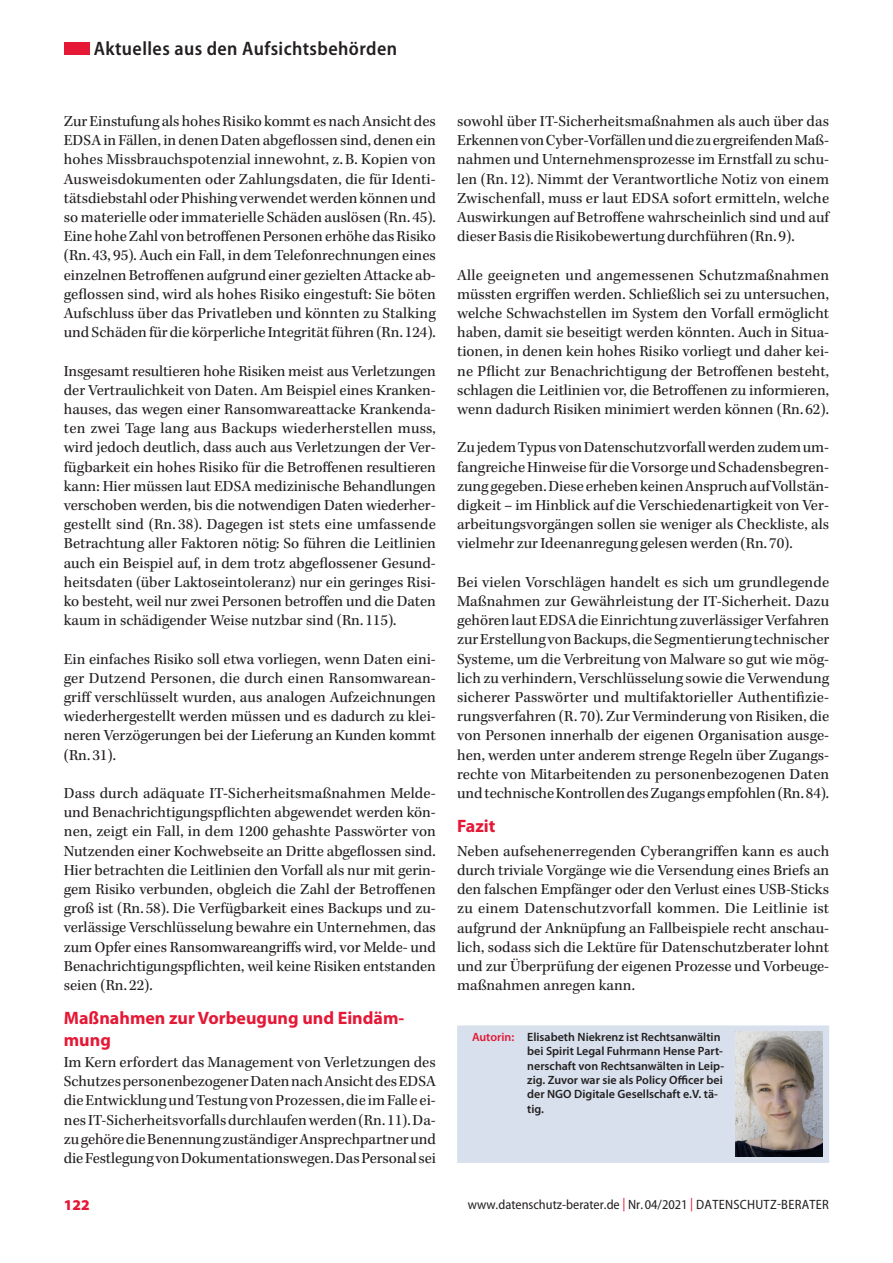
<style>
.page{position:relative;width:893px;height:1263px;background:#fff}
.page>*{position:absolute;margin:0;border:0;box-sizing:border-box;transform-origin:0 0}
.t1{font:600 semi-condensed 19.5px "Myriad Pro";letter-spacing:.02em;color:#231f20}
.t2{font:700 18px/21.6px "Myriad Pro";color:#e51836}
.t3{font:15.75px/19.2px "Kepler Std";color:#231f20;text-align:justify}
.t4{font:900 15px "Myriad Pro";color:#e51836}
.t5{font:semi-condensed 13.5px "Myriad Pro";color:#231f20}
.t6{font:600 12px/14.4px "Myriad Pro";color:#231f20}
.s1{color:#e51836}
</style>
<div class="page">
<div style="left:64px;top:42px;width:25px;height:13px;background:#e51836"></div>
<div style="left:457px;top:1025px;width:372px;height:138px;background:#d7e0ec"></div>
<img style="left:735px;top:1032px;width:88px;height:124px">
<p class="t1" style="left:94px;top:38px;width:305px">Aktuelles aus den Aufsichtsbehörden</p>
<p class="t3" style="left:64px;top:112px;width:374px">Zur Einstufung als hohes Risiko kommt es nach Ansicht des EDSA in Fällen, in denen Daten abgeflossen sind, denen ein hohes Missbrauchspotenzial innewohnt, z.B. Kopien von Ausweisdokumenten oder Zahlungsdaten, die für Identi&shy;tätsdiebstahl oder Phishing verwendet werden können und so materielle oder immaterielle Schäden auslösen (Rn. 45).<br>Eine hohe Zahl von betroffenen Personen erhöhe das Risiko (Rn. 43, 95). Auch ein Fall, in dem Telefonrechnungen eines einzelnen Betroffenen aufgrund einer gezielten Attacke ab&shy;geflossen sind, wird als hohes Risiko eingestuft: Sie böten Aufschluss über das Privatleben und könnten zu Stalking und Schäden für die körperliche Integrität führen (Rn. 124).</p>
<p class="t3" style="left:64px;top:362px;width:374px">Insgesamt resultieren hohe Risiken meist aus Verletzungen der Vertraulichkeit von Daten. Am Beispiel eines Kranken&shy;hauses, das wegen einer Ransomwareattacke Krankenda&shy;ten zwei Tage lang aus Backups wiederherstellen muss, wird jedoch deutlich, dass auch aus Verletzungen der Ver&shy;fügbarkeit ein hohes Risiko für die Betroffenen resultieren kann: Hier müssen laut EDSA medizinische Behandlungen verschoben werden, bis die notwendigen Daten wiederher&shy;gestellt sind (Rn. 38). Dagegen ist stets eine umfassende Betrachtung aller Faktoren nötig: So führen die Leitlinien auch ein Beispiel auf, in dem trotz abgeflossener Gesund&shy;heitsdaten (über Laktoseintoleranz) nur ein geringes Risi&shy;ko besteht, weil nur zwei Personen betroffen und die Daten kaum in schädigender Weise nutzbar sind (Rn. 115).</p>
<p class="t3" style="left:64px;top:650px;width:374px">Ein einfaches Risiko soll etwa vorliegen, wenn Daten eini&shy;ger Dutzend Personen, die durch einen Ransomwarean&shy;griff verschlüsselt wurden, aus analogen Aufzeichnungen wiederhergestellt werden müssen und es dadurch zu klei&shy;neren Verzögerungen bei der Lieferung an Kunden kommt (Rn. 31).</p>
<p class="t3" style="left:64px;top:784px;width:374px">Dass durch adäquate IT-Sicherheitsmaßnahmen Melde&shy;und Benachrichtigungspflichten abgewendet werden kön&shy;nen, zeigt ein Fall, in dem 1200 gehashte Passwörter von Nutzenden einer Kochwebseite an Dritte abgeflossen sind.<br>Hier betrachten die Leitlinien den Vorfall als nur mit gerin&shy;gem Risiko verbunden, obgleich die Zahl der Betroffenen groß ist (Rn. 58). Die Verfügbarkeit eines Backups und zu&shy;verlässige Verschlüsselung bewahre ein Unternehmen, das zum Opfer eines Ransomwareangriffs wird, vor Melde- und Benachrichtigungspflichten, weil keine Risiken entstanden seien (Rn. 22).</p>
<p class="t2" style="left:64px;top:1007px;width:342px">Maßnahmen zur Vorbeugung und Eindäm&shy;mung</p>
<p class="t3" style="left:64px;top:1053px;width:374px">Im Kern erfordert das Management von Verletzungen des Schutzes personenbezogener Daten nach Ansicht des EDSA die Entwicklung und Testung von Prozessen, die im Falle ei&shy;nes IT-Sicherheitsvorfalls durchlaufen werden (Rn. 11). Da&shy;zu gehöre die Benennung zuständiger Ansprechpartner und die Festlegung von Dokumentationswegen. Das Personal sei</p>
<p class="t4" style="left:64px;top:1197px;width:27px">122</p>
<p class="t3" style="left:457px;top:112px;width:374px">sowohl über IT-Sicherheitsmaßnahmen als auch über das Erkennen von Cyber-Vorfällen und die zu ergreifenden Maß&shy;nahmen und Unternehmensprozesse im Ernstfall zu schu&shy;len (Rn. 12). Nimmt der Verantwortliche Notiz von einem Zwischenfall, muss er laut EDSA sofort ermitteln, welche Auswirkungen auf Betroffene wahrscheinlich sind und auf dieser Basis die Risikobewertung durchführen (Rn. 9).</p>
<p class="t3" style="left:457px;top:266px;width:374px">Alle geeigneten und angemessenen Schutzmaßnahmen müssten ergriffen werden. Schließlich sei zu untersuchen, welche Schwachstellen im System den Vorfall ermöglicht haben, damit sie beseitigt werden könnten. Auch in Situa&shy;tionen, in denen kein hohes Risiko vorliegt und daher kei&shy;ne Pflicht zur Benachrichtigung der Betroffenen besteht, schlagen die Leitlinien vor, die Betroffenen zu informieren, wenn dadurch Risiken minimiert werden können (Rn. 62).</p>
<p class="t3" style="left:457px;top:439px;width:374px">Zu jedem Typus von Datenschutzvorfall werden zudem um&shy;fangreiche Hinweise für die Vorsorge und Schadensbegren&shy;zung gegeben. Diese erheben keinen Anspruch auf Vollstän&shy;digkeit – im Hinblick auf die Verschiedenartigkeit von Ver&shy;arbeitungsvorgängen sollen sie weniger als Checkliste, als vielmehr zur Ideenanregung gelesen werden (Rn. 70).</p>
<p class="t3" style="left:457px;top:573px;width:374px">Bei vielen Vorschlägen handelt es sich um grundlegende Maßnahmen zur Gewährleistung der IT-Sicherheit. Dazu gehören laut EDSA die Einrichtung zuverlässiger Verfahren zur Erstellung von Backups, die Segmentierung technischer Systeme, um die Verbreitung von Malware so gut wie mög&shy;lich zu verhindern, Verschlüsselung sowie die Verwendung sicherer Passwörter und multifaktorieller Authentifizie&shy;rungsverfahren (R. 70). Zur Verminderung von Risiken, die von Personen innerhalb der eigenen Organisation ausge&shy;hen, werden unter anderem strenge Regeln über Zugangs&shy;rechte von Mitarbeitenden zu personenbezogenen Daten und technische Kontrollen des Zugangs empfohlen (Rn.84).</p>
<p class="t2" style="left:457px;top:815px;width:40px">Fazit</p>
<p class="t3" style="left:457px;top:842px;width:374px">Neben aufsehenerregenden Cyberangriffen kann es auch durch triviale Vorgänge wie die Versendung eines Briefs an den falschen Empfänger oder den Verlust eines USB-Sticks zu einem Datenschutzvorfall kommen. Die Leitlinie ist aufgrund der Anknüpfung an Fallbeispiele recht anschau&shy;lich, sodass sich die Lektüre für Datenschutzberater lohnt und zur Überprüfung der eigenen Prozesse und Vorbeuge&shy;maßnahmen anregen kann.</p>
<p class="t6" style="left:527px;top:1029px;width:198px;text-indent:-55px"><span class="s1">Autorin:</span> Elisabeth Niekrenz ist Rechtsanwältin bei Spirit Legal Fuhrmann Hense Part&shy;nerschaft von Rechtsanwälten in Leip&shy;zig. Zuvor war sie als Policy Officer bei der NGO Digitale Gesellschaft e.V. tä&shy;tig.</p>
<p class="t5" style="left:468px;top:1197px;width:363px">www.datenschutz-berater.de <span class="s1">|</span> Nr. 04/2021 <span class="s1">|</span> DATENSCHUTZ-BERATER</p>
</div>
